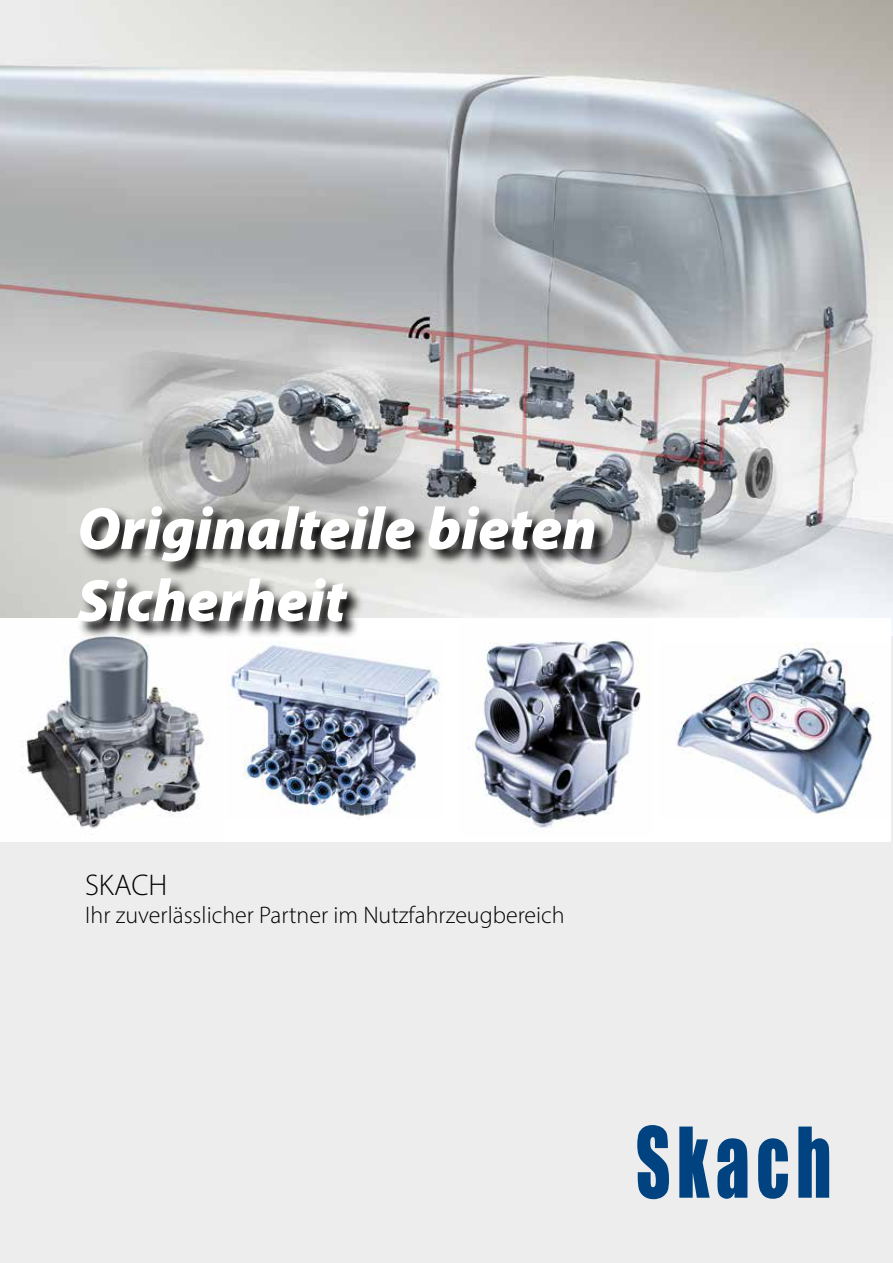
<style>
.page{position:relative;width:893px;height:1263px;background:#ededed}
.page>*{position:absolute;margin:0;border:0;box-sizing:border-box;transform-origin:0 0}
.t1{font:italic 900 60px/72px "Myriad Pro";color:#fff}
.t2{font:300 30px "Myriad Pro";color:#000}
.t3{font:300 24px "Myriad Pro";color:#000}
</style>
<div class="page">
<img style="left:0;top:0;width:893px;height:636px">
<img style="left:0;top:619px;width:223px;height:223px">
<div style="left:223px;top:619px;width:223px;height:223px;background:#fff"></div>
<img style="left:226px;top:641px;width:214px;height:178px">
<div style="left:444px;top:619px;width:224px;height:223px;background:#fff"></div>
<img style="left:474px;top:640px;width:167px;height:188px">
<div style="left:659px;top:619px;width:232px;height:223px;background:#fff"></div>
<img style="left:677px;top:643px;width:196px;height:172px">
<svg style="left:637px;top:1125px;width:32px;height:74px"></svg>
<svg style="left:679px;top:1126px;width:31px;height:72px"></svg>
<svg style="left:717px;top:1138px;width:30px;height:61px"></svg>
<svg style="left:758px;top:1138px;width:30px;height:61px"></svg>
<svg style="left:798px;top:1126px;width:31px;height:72px"></svg>
<svg style="left:78px;top:505px;width:533px;height:134px"></svg>
<h1 class="t1" style="left:77px;top:490px;width:521px">Originalteile bieten<br>Sicherheit</h1>
<p class="t2" style="left:85px;top:867px;width:84px">SKACH</p>
<p class="t3" style="left:85px;top:901px;width:481px">Ihr zuverlässlicher Partner im Nutzfahrzeugbereich</p>
</div>
